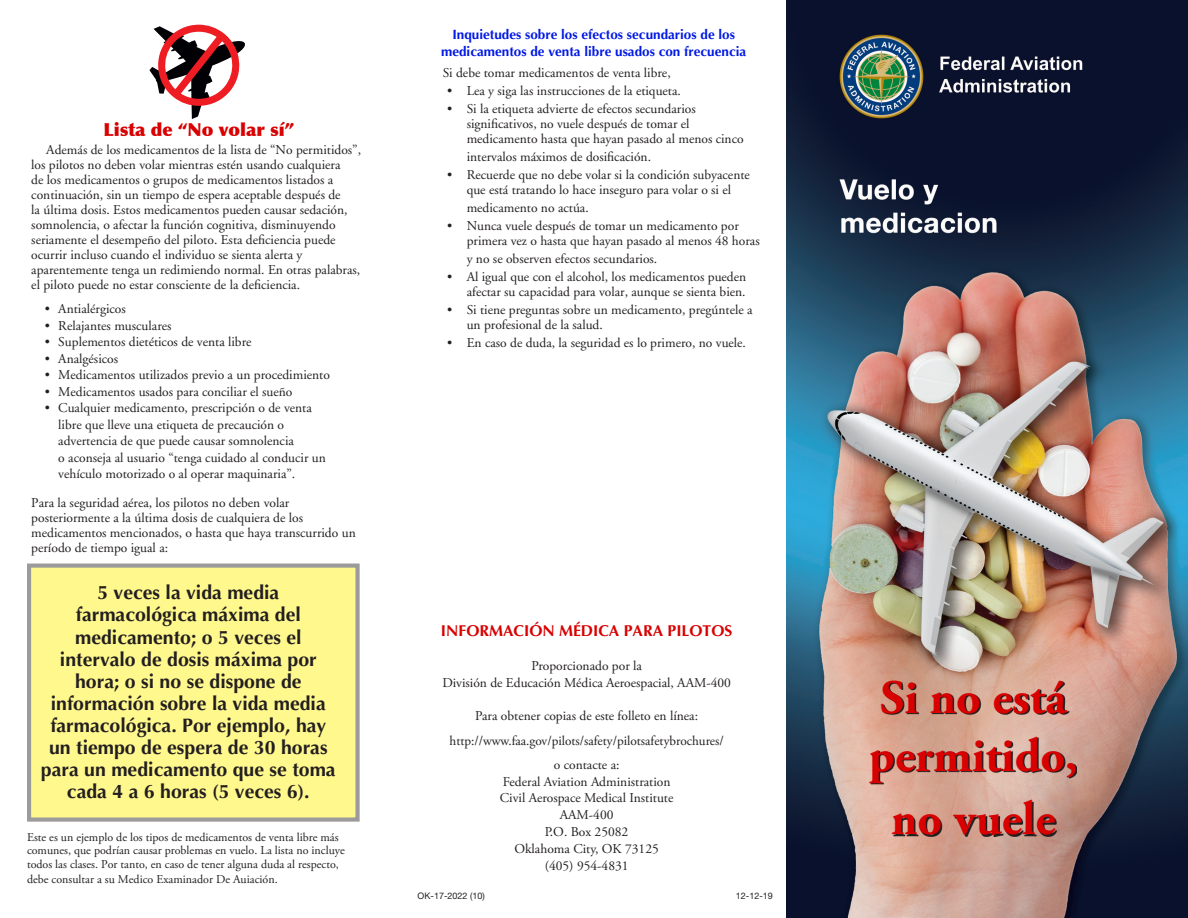
<style>
.page{position:relative;width:1188px;height:918px;background:#fff}
.page>*{position:absolute;margin:0;border:0;box-sizing:border-box;transform-origin:0 0}
.t1{font:700 48px/57.6px "Adobe Garamond Pro";color:#d80000}
.t2{font:700 19.5px/22px "Optima";color:#231f20;text-align:center}
.t3{font:900 18px "Optima";color:#d80000}
.t4{font:700 15.75px "Optima";color:#d80000}
.t5{font:13.5px/15px "Adobe Garamond";color:#231f20}
.t6{font:13.5px/16.8px "Adobe Garamond Pro";color:#231f20;text-align:center}
.t7{font:700 13.5px/16.2px "Optima";color:#0019e5;text-align:center}
.t8{font:12px/13.5px "Adobe Garamond Pro";color:#231f20}
.t9{font:9px "Helvetica Neue LT Std";color:#231f20}
.s1{font-family:"Adobe Garamond"}
</style>
<div class="page">
<img style="left:786px;top:0;width:402px;height:918px">
<svg style="left:871px;top:682px;width:206px;height:155px;background:#b58f81"></svg>
<div style="left:29px;top:566px;width:329px;height:254px;background:#fff88d"></div>
<svg style="left:149px;top:25px;width:96px;height:94px"></svg>
<h3 class="t3" style="left:103px;top:119px;width:192px">Lista de “No volar sí”</h3>
<p class="t5" style="left:31px;top:143px;width:331px;text-indent:15px">Además de los medicamentos de la lista de “No permitidos”, los pilotos no deben volar mientras estén usando cualquiera<br>de los medicamentos o grupos de medicamentos listados a continuación, sin un tiempo de espera aceptable después de<br>la última dosis. Estos medicamentos pueden causar sedación, somnolencia, o afectar la función cognitiva, disminuyendo seriamente el desempeño del piloto. Esta deficiencia puede ocurrir incluso cuando el individuo se sienta alerta y aparentemente tenga un redimiendo normal. En otras palabras, el piloto puede no estar consciente de la deficiencia.</p>
<p class="t5" style="left:45px;top:302px;width:83px">• Antialérgicos</p>
<p class="t5" style="left:45px;top:319px;width:128px">• Relajantes musculares</p>
<p class="t5" style="left:45px;top:335px;width:208px">• Suplementos dietéticos de venta libre</p>
<p class="t5" style="left:45px;top:352px;width:75px">• Analgésicos</p>
<p class="t5" style="left:45px;top:368px;width:287px">• Medicamentos utilizados previo a un procedimiento</p>
<p class="t5" style="left:45px;top:385px;width:249px">• Medicamentos usados para conciliar el sueño</p>
<p class="t5" style="left:58px;top:400px;width:269px;line-height:16.5px;text-indent:-14px">• Cualquier medicamento, prescripción o de venta libre que lleve una etiqueta de precaución o advertencia de que puede causar somnolencia<br>o aconseja al usuario “tenga cuidado al conducir un vehículo motorizado o al operar maquinaria”.</p>
<p class="t5" style="left:31px;top:496px;width:326px">Para la seguridad aérea, los pilotos no deben volar posteriormente a la última dosis de cualquiera de los medicamentos mencionados, o hasta que haya transcurrido un período de tiempo igual a:</p>
<p class="t2" style="left:41px;top:582px;width:296px">5 veces la vida media farmacológica máxima del medicamento; o 5 veces el intervalo de dosis máxima por hora; o si no se dispone de información sobre la vida media farmacológica. Por ejemplo, hay un tiempo de espera de 30 horas para un medicamento que se toma cada 4 a 6 horas (5 veces 6).</p>
<p class="t8" style="left:27px;top:830px;width:319px">Este es un ejemplo de los tipos de medicamentos de venta libre más comunes, que podrían causar problemas en vuelo. La lista no incluye todos las clases. Por tanto, en caso de tener alguna duda al respecto,</p>
<p class="t8" style="left:27px;top:872px;width:252px">debe consultar a su Medico Examinador De Auiaci<span class="s1">ó</span>n.</p>
<p class="t7" style="left:441px;top:27px;width:307px">Inquietudes sobre los efectos secundarios de los medicamentos de venta libre usados con frecuencia</p>
<p class="t5" style="left:443px;top:66px;width:230px">Si debe tomar medicamentos de venta libre,</p>
<p class="t5" style="left:447px;top:84px;width:235px">• Lea y siga las instrucciones de la etiqueta.</p>
<p class="t5" style="left:467px;top:102px;width:278px;text-indent:-20px">• Si la etiqueta advierte de efectos secundarios significativos, no vuele después de tomar el medicamento hasta que hayan pasado al menos cinco</p>
<p class="t5" style="left:467px;top:150px;width:186px">intervalos máximos de dosificación.</p>
<p class="t5" style="left:447px;top:168px;width:304px;text-align:center">• Recuerde que no debe volar si la condición subyacente que está tratando lo hace inseguro para volar o si el</p>
<p class="t5" style="left:467px;top:201px;width:124px">medicamento no actúa.</p>
<p class="t5" style="left:467px;top:219px;width:295px;text-indent:-20px">• Nunca vuele después de tomar un medicamento por primera vez o hasta que hayan pasado al menos 48 horas</p>
<p class="t5" style="left:467px;top:252px;width:192px">y no se observen efectos secundarios.</p>
<p class="t5" style="left:447px;top:270px;width:301px;text-align:right">• Al igual que con el alcohol, los medicamentos pueden afectar su capacidad para volar, aunque se sienta bien.</p>
<p class="t5" style="left:467px;top:303px;width:287px;text-indent:-20px">• Si tiene preguntas sobre un medicamento, pregúntele a un profesional de la salud.</p>
<p class="t5" style="left:447px;top:336px;width:300px">• En caso de duda, la seguridad es lo primero, no vuele.</p>
<p class="t4" style="left:441px;top:621px;width:293px">INFORMACIÓN MÉDICA PARA PILOTOS</p>
<p class="t6" style="left:442px;top:658px;width:290px">Proporcionado por la<br>División de Educación Médica Aeroespacial, AAM-400</p>
<p class="t6" style="left:450px;top:704px;width:276px;line-height:24.3px">Para obtener copias de este folleto en línea: http://www.faa.gov/pilots/safety/pilotsafetybrochures/ o contacte a:</p>
<p class="t6" style="left:500px;top:773px;width:175px">Federal Aviation Administration<br>Civil Aerospace Medical Institute<br>AAM-400<br>P.O. Box 25082<br>Oklahoma City, OK 73125 (405) 954-4831</p>
<p class="t9" style="left:418px;top:891px;width:69px">OK-17-2022 (10)</p>
<p class="t9" style="left:736px;top:891px;width:39px">12-12-19</p>
<h1 class="t1" style="left:869px;top:670px;width:210px">Si no está permitido,</h1>
<h1 class="t1" style="left:891px;top:791px;width:166px">no vuele</h1>
</div>
